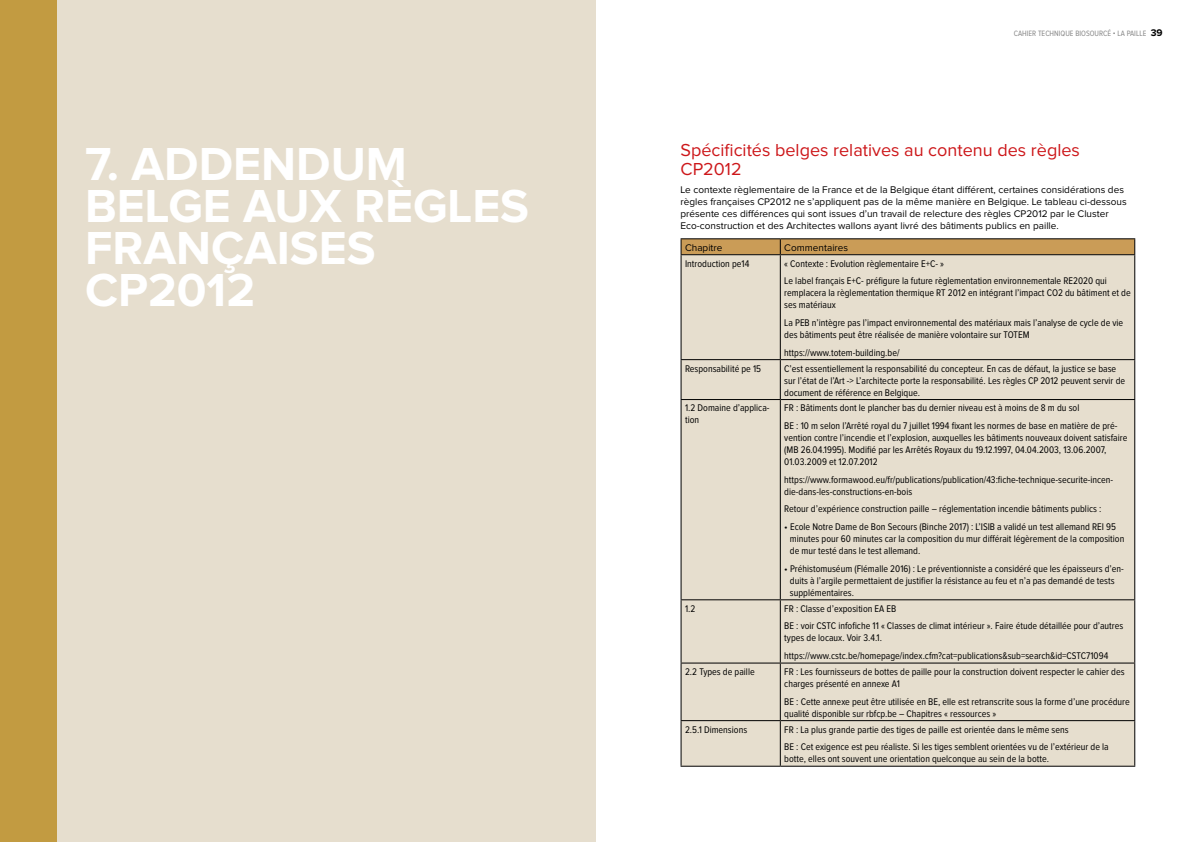
<style>
.page{position:relative;width:1191px;height:842px;background:#fff}
.page>*{position:absolute;margin:0;border:0;box-sizing:border-box;transform-origin:0 0}
.t1{font:700 48px/42px "Proxima Nova";color:#fff}
.t2{font:18px/19px "Proxima Nova";color:#cd171a}
.t3{font:10px/12px "Proxima Nova Cond";color:#000}
.t4{font:10px/12px "Proxima Nova";color:#000}
.t5{font:8px "Proxima Nova Cond";color:#878787}
.s1{font-family:"Proxima Nova";font-weight:700;font-size:10px;color:#000}
</style>
<div class="page">
<div style="left:0;top:0;width:595px;height:842px;background:#e6dece"></div>
<div style="left:0;top:0;width:57px;height:842px;background:#c29b41"></div>
<div style="left:681px;top:255px;width:453px;height:511px;background:#e6dece"></div>
<hr style="left:680px;top:238px;width:100px;height:1px;background:#000">
<hr style="left:780px;top:238px;width:355px;height:1px;background:#000">
<svg style="left:680px;top:239px;width:455px;height:15px;background:#c49754"></svg>
<hr style="left:680px;top:254px;width:100px;height:1px;background:#000">
<hr style="left:680px;top:255px;width:1px;height:104px;background:#000">
<hr style="left:780px;top:254px;width:355px;height:1px;background:#000">
<hr style="left:780px;top:255px;width:1px;height:104px;background:#000">
<hr style="left:1134px;top:255px;width:1px;height:104px;background:#000">
<hr style="left:680px;top:359px;width:100px;height:1px;background:#000">
<hr style="left:680px;top:360px;width:1px;height:39px;background:#000">
<hr style="left:780px;top:359px;width:355px;height:1px;background:#000">
<hr style="left:780px;top:360px;width:1px;height:39px;background:#000">
<hr style="left:1134px;top:360px;width:1px;height:39px;background:#000">
<hr style="left:680px;top:399px;width:100px;height:1px;background:#000">
<hr style="left:680px;top:400px;width:1px;height:199px;background:#000">
<hr style="left:780px;top:399px;width:355px;height:1px;background:#000">
<hr style="left:780px;top:400px;width:1px;height:199px;background:#000">
<hr style="left:1134px;top:400px;width:1px;height:199px;background:#000">
<hr style="left:680px;top:599px;width:100px;height:1px;background:#000">
<hr style="left:680px;top:600px;width:1px;height:62px;background:#000">
<hr style="left:780px;top:599px;width:355px;height:1px;background:#000">
<hr style="left:780px;top:600px;width:1px;height:62px;background:#000">
<hr style="left:1134px;top:600px;width:1px;height:62px;background:#000">
<hr style="left:680px;top:662px;width:100px;height:1px;background:#000">
<hr style="left:680px;top:663px;width:1px;height:57px;background:#000">
<hr style="left:780px;top:662px;width:355px;height:1px;background:#000">
<hr style="left:780px;top:663px;width:1px;height:57px;background:#000">
<hr style="left:1134px;top:663px;width:1px;height:57px;background:#000">
<hr style="left:680px;top:720px;width:100px;height:1px;background:#000">
<hr style="left:680px;top:721px;width:1px;height:45px;background:#000">
<hr style="left:780px;top:720px;width:355px;height:1px;background:#000">
<hr style="left:780px;top:721px;width:1px;height:45px;background:#000">
<hr style="left:1134px;top:721px;width:1px;height:45px;background:#000">
<hr style="left:680px;top:766px;width:100px;height:1px;background:#000">
<hr style="left:780px;top:766px;width:355px;height:1px;background:#000">
<h1 class="t1" style="left:85px;top:145px;width:445px">7. ADDENDUM<br>BELGE AUX RÈGLES<br>FRANÇAISES<br>CP2012</h1>
<p class="t5" style="left:1013px;top:30px;width:150px">CAHIER TECHNIQUE BIOSOURCÉ • LA PAILLE <span class="s1">39</span></p>
<h2 class="t2" style="left:680px;top:141px;width:401px">Spécificités belges relatives au contenu des règles<br>CP2012</h2>
<p class="t4" style="left:680px;top:184px;width:448px">Le contexte règlementaire de la France et de la Belgique étant différent, certaines considérations des règles françaises CP2012 ne s’appliquent pas de la même manière en Belgique. Le tableau ci-dessous présente ces différences qui sont issues d’un travail de relecture des règles CP2012 par le Cluster Eco-construction et des Architectes wallons ayant livré des bâtiments publics en paille.</p>
<p class="t4" style="left:685px;top:242px;width:39px">Chapitre</p>
<p class="t4" style="left:784px;top:242px;width:65px">Commentaires</p>
<p class="t3" style="left:685px;top:258px;width:66px">Introduction pe14</p>
<p class="t3" style="left:784px;top:255px;width:324px;line-height:17.7px">« Contexte : Evolution règlementaire E+C- »<br>Le label français E+C- préfigure la future règlementation environnementale RE2020 qui</p>
<p class="t3" style="left:784px;top:287px;width:348px">remplacera la règlementation thermique RT 2012 en intégrant l’impact CO2 du bâtiment et de ses matériaux</p>
<p class="t3" style="left:784px;top:317px;width:340px">La PEB n’intègre pas l’impact environnemental des matériaux mais l’analyse de cycle de vie des bâtiments peut être réalisée de manière volontaire sur TOTEM</p>
<p class="t3" style="left:784px;top:347px;width:117px">https://www.totem-building.be/</p>
<p class="t3" style="left:685px;top:363px;width:78px">Responsabilité pe 15</p>
<p class="t3" style="left:784px;top:363px;width:342px">C’est essentiellement la responsabilité du concepteur. En cas de défaut, la justice se base sur l’état de l’Art -&gt; L’architecte porte la responsabilité. Les règles CP 2012 peuvent servir de document de référence en Belgique.</p>
<p class="t3" style="left:685px;top:403px;width:86px">1.2 Domaine d’applica&shy;tion</p>
<p class="t3" style="left:784px;top:400px;width:335px;line-height:17.7px">FR : Bâtiments dont le plancher bas du dernier niveau est à moins de 8 m du sol<br>BE : 10 m selon l’Arrêté royal du 7 juillet 1994 fixant les normes de base en matière de pré-</p>
<p class="t3" style="left:784px;top:432px;width:344px">vention contre l’incendie et l’explosion, auxquelles les bâtiments nouveaux doivent satisfaire (MB 26.04.1995). Modifié par les Arrêtés Royaux du 19.12.1997, 04.04.2003, 13.06.2007,<br>01.03.2009 et 12.07.2012</p>
<p class="t3" style="left:784px;top:474px;width:330px">https://www.formawood.eu/fr/publications/publication/43:fiche-technique-securite-incen&shy;die-dans-les-constructions-en-bois</p>
<p class="t3" style="left:784px;top:504px;width:318px">Retour d’expérience construction paille – réglementation incendie bâtiments publics :</p>
<p class="t3" style="left:790px;top:521px;width:336px;text-indent:-6px">• Ecole Notre Dame de Bon Secours (Binche 2017) : L’ISIB a validé un test allemand REI 95 minutes pour 60 minutes car la composition du mur différait légèrement de la composition de mur testé dans le test allemand.</p>
<p class="t3" style="left:790px;top:563px;width:335px;text-indent:-6px">• Préhistomuséum (Flémalle 2016) : Le préventionniste a considéré que les épaisseurs d’en&shy;duits à l’argile permettaient de justifier la résistance au feu et n’a pas demandé de tests supplémentaires.</p>
<p class="t3" style="left:685px;top:603px;width:12px">1.2</p>
<p class="t3" style="left:784px;top:600px;width:340px;line-height:17.7px">FR : Classe d’exposition EA EB<br>BE : voir CSTC infofiche 11 « Classes de climat intérieur ». Faire étude détaillée pour d’autres</p>
<p class="t3" style="left:784px;top:630px;width:325px;line-height:17.7px">types de locaux. Voir 3.4.1. https://www.cstc.be/homepage/index.cfm?cat=publications&amp;sub=search&amp;id=CSTC71094</p>
<p class="t3" style="left:685px;top:666px;width:71px">2.2 Types de paille</p>
<p class="t3" style="left:784px;top:666px;width:342px">FR : Les fournisseurs de bottes de paille pour la construction doivent respecter le cahier des charges présenté en annexe A1</p>
<p class="t3" style="left:784px;top:696px;width:347px">BE : Cette annexe peut être utilisée en BE, elle est retranscrite sous la forme d’une procédure qualité disponible sur rbfcp.be – Chapitres « ressources »</p>
<p class="t3" style="left:685px;top:724px;width:64px">2.5.1 Dimensions</p>
<p class="t3" style="left:784px;top:721px;width:326px;line-height:17.7px">FR : La plus grande partie des tiges de paille est orientée dans le même sens<br>BE : Cet exigence est peu réaliste. Si les tiges semblent orientées vu de l’extérieur de la</p>
<p class="t3" style="left:784px;top:753px;width:266px">botte, elles ont souvent une orientation quelconque au sein de la botte.</p>
</div>
